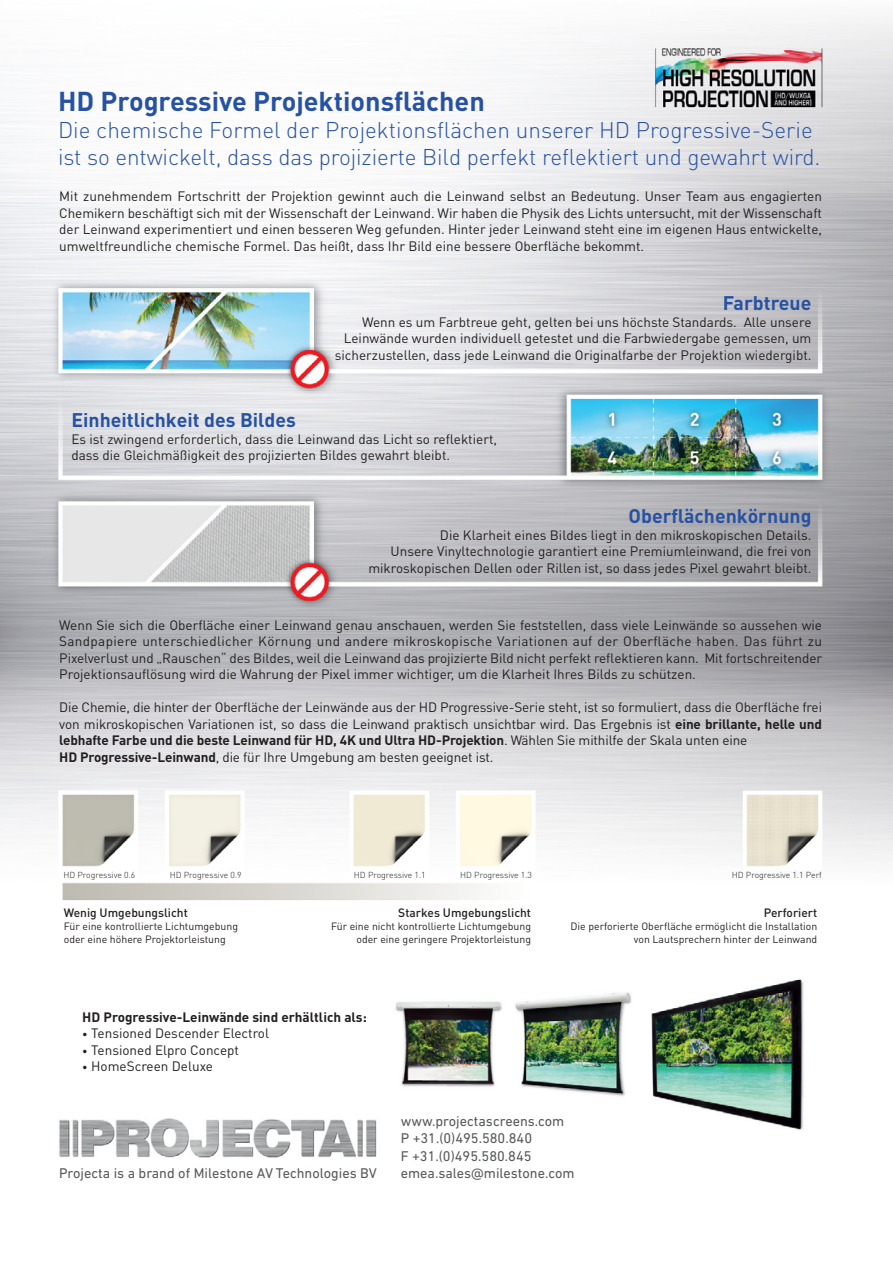
<style>
.page{position:relative;width:893px;height:1263px;background:#fff}
.page>*{position:absolute;margin:0;border:0;box-sizing:border-box;transform-origin:0 0}
.t1{font:700 27px "DIN Pro";color:#2752a3}
.t2{font:300 22.5px/27px "DIN Pro";letter-spacing:-.005em;color:#2752a3}
.t3{font:700 19.5px "DIN Pro";color:#2752a3}
.t4{font:14.4px/17.2px "DIN Next LT Pro";color:#57585a}
.t5{font:13.5px/16.5px "DIN Pro";color:#231f20;text-align:justify}
.t6{font:700 13.5px "DIN Pro";color:#231f20}
.t7{font:500 12px "DIN Pro";color:#231f20}
.t8{font:10.5px/12.6px "DIN Pro";color:#231f20;text-align:right}
.t9{font:300 8.7px "DIN Pro";color:#231f20}
.s1{font-weight:700}
.s2{font-size:10.5px}
</style>
<div class="page">
<img style="left:0;top:17px;width:893px;height:1141px">
<h1 class="t1" style="left:58px;top:83px;width:428px">HD Progressive Projektionsflächen</h1>
<h2 class="t2" style="left:58px;top:116px;width:764px">Die chemische Formel der Projektionsflächen unserer HD Progressive-Serie ist so entwickelt, dass das projizierte Bild perfekt reflektiert und gewahrt wird.</h2>
<p class="t5" style="left:59px;top:188px;width:764px">Mit zunehmendem Fortschritt der Projektion gewinnt auch die Leinwand selbst an Bedeutung. Unser Team aus engagierten Chemikern beschäftigt sich mit der Wissenschaft der Leinwand. Wir haben die Physik des Lichts untersucht, mit der Wissenschaft der Leinwand experimentiert und einen besseren Weg gefunden. Hinter jeder Leinwand steht eine im eigenen Haus entwickelte, umweltfreundliche chemische Formel. Das heißt, dass Ihr Bild eine bessere Oberfläche bekommt.</p>
<h3 class="t3" style="left:723px;top:290px;width:90px">Farbtreue</h3>
<p class="t5" style="left:335px;top:313px;width:478px;text-align:right">Wenn es um Farbtreue geht, gelten bei uns höchste Standards. Alle unsere<br>Leinwände wurden individuell getestet und die Farbwiedergabe gemessen, um sicherzustellen, dass jede Leinwand die Originalfarbe der Projektion wiedergibt.</p>
<h3 class="t3" style="left:71px;top:407px;width:226px">Einheitlichkeit des Bildes</h3>
<p class="t5" style="left:71px;top:430px;width:427px">Es ist zwingend erforderlich, dass die Leinwand das Licht so reflektiert, dass die Gleichmäßigkeit des projizierten Bildes gewahrt bleibt.</p>
<h3 class="t3" style="left:628px;top:503px;width:184px">Oberflächenkörnung</h3>
<p class="t5" style="left:368px;top:526px;width:445px;text-align:right">Die Klarheit eines Bildes liegt in den mikroskopischen Details.<br>Unsere Vinyltechnologie garantiert eine Premiumleinwand, die frei von mikroskopischen Dellen oder Rillen ist, so dass jedes Pixel gewahrt bleibt.</p>
<p class="t5" style="left:59px;top:616px;width:764px">Wenn Sie sich die Oberfläche einer Leinwand genau anschauen, werden Sie feststellen, dass viele Leinwände so aussehen wie Sandpapiere unterschiedlicher Körnung und andere mikroskopische Variationen auf der Oberfläche haben. Das führt zu Pixelverlust und „Rauschen“ des Bildes, weil die Leinwand das projizierte Bild nicht perfekt reflektieren kann. Mit fortschreitender Projektionsauflösung wird die Wahrung der Pixel immer wichtiger, um die Klarheit Ihres Bilds zu schützen.</p>
<p class="t5" style="left:59px;top:699px;width:764px;text-align:left">Die Chemie, die hinter der Oberfläche der Leinwände aus der HD Progressive-Serie steht, ist so formuliert, dass die Oberfläche frei von mikroskopischen Variationen ist, so dass die Leinwand praktisch unsichtbar wird. Das Ergebnis ist <span class="s1">eine brillante, helle und lebhafte Farbe und die beste Leinwand für HD, 4K und Ultra HD-Projektion</span>. Wählen Sie mithilfe der Skala unten eine<br><span class="s1">HD Progressive-Leinwand</span>, die für Ihre Umgebung am besten geeignet ist.</p>
<p class="t9" style="left:63px;top:869px;width:73px">HD Progressive 0.6</p>
<p class="t9" style="left:170px;top:869px;width:73px">HD Progressive 0.9</p>
<p class="t9" style="left:354px;top:869px;width:73px">HD Progressive 1.1</p>
<p class="t9" style="left:460px;top:869px;width:73px">HD Progressive 1.3</p>
<p class="t9" style="left:732px;top:869px;width:92px">HD Progressive 1.1 Perf</p>
<p class="t7" style="left:64px;top:905px;width:126px">Wenig Umgebungslicht</p>
<p class="t8" style="left:64px;top:919px;width:176px;text-align:left">Für eine kontrollierte Lichtumgebung oder eine höhere Projektorleistung</p>
<p class="t7" style="left:398px;top:905px;width:134px">Starkes Umgebungslicht</p>
<p class="t8" style="left:331px;top:919px;width:202px">Für eine nicht kontrollierte Lichtumgebung oder eine geringere Projektorleistung</p>
<p class="t6" style="left:82px;top:1008px;width:286px">HD Progressive-Leinwände sind erhältlich als:</p>
<p class="t5" style="left:82px;top:1025px;width:188px"><span class="s2">•</span> Tensioned Descender Electrol</p>
<p class="t5" style="left:82px;top:1041px;width:158px"><span class="s2">•</span> Tensioned Elpro Concept</p>
<p class="t5" style="left:82px;top:1058px;width:132px"><span class="s2">•</span> HomeScreen Deluxe</p>
<p class="t7" style="left:764px;top:905px;width:55px">Perforiert</p>
<p class="t8" style="left:571px;top:919px;width:248px">Die perforierte Oberfläche ermöglicht die Installation von Lautsprechern hinter der Leinwand</p>
<p class="t4" style="left:59px;top:1164px;width:319px">Projecta is a brand of Milestone AV Technologies BV</p>
<p class="t4" style="left:401px;top:1112px;width:175px">www.projectascreens.com<br>P +31.(0)495.580.840<br>F +31.(0)495.580.845 emea.sales@milestone.com</p>
</div>
